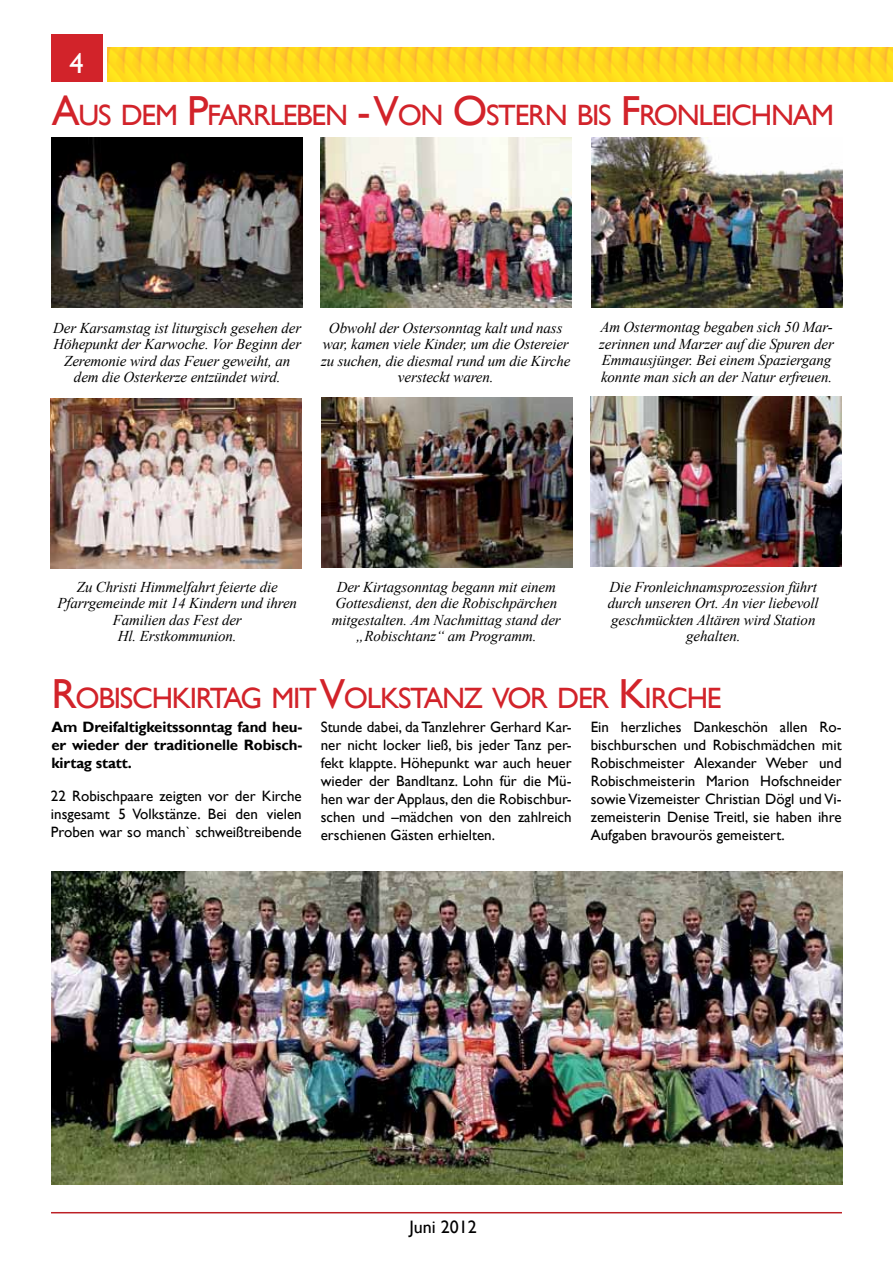
<style>
.page{position:relative;width:893px;height:1263px;background:#fff}
.page>*{position:absolute;margin:0;border:0;box-sizing:border-box;transform-origin:0 0}
.t1{font:29.4px "Gill Sans";letter-spacing:-.045em;color:#d2232a}
.t2{font:28.5px "Gill Sans";color:#fff}
.t3{font:18px "Gill Sans";color:#000}
.t4{font:italic 15px/16.5px "Times New Roman";letter-spacing:-.01em;color:#000;text-align:center}
.t5{font:15px/18px "Gill Sans";color:#000;text-align:justify}
.t6{font:700 15px/18px "Gill Sans";letter-spacing:-.01em;color:#000;text-align:justify}
.s1{font-size:42px}
</style>
<div class="page">
<hr style="left:51px;top:1212px;width:791px;height:1px;background:#bc2026">
<img style="left:107px;top:48px;width:786px;height:34px">
<div style="left:51px;top:34px;width:51px;height:47px;background:#d2232a"></div>
<img style="left:51px;top:872px;width:791px;height:313px">
<img style="left:320px;top:138px;width:251px;height:170px">
<img style="left:591px;top:138px;width:251px;height:170px">
<img style="left:591px;top:396px;width:251px;height:171px">
<img style="left:51px;top:399px;width:250px;height:170px">
<img style="left:321px;top:397px;width:251px;height:170px">
<img style="left:52px;top:138px;width:251px;height:170px">
<h2 class="t2" style="left:69px;top:47px;width:16px">4</h2>
<h1 class="t1" style="left:52px;top:98px;width:784px"><span class="s1">A</span>US DEM <span class="s1">P</span>FARRLEBEN <span class="s1">- V</span>ON <span class="s1">O</span>STERN BIS <span class="s1">F</span>RONLEICHNAM</h1>
<p class="t4" style="left:53px;top:319px;width:250px">Der Karsamstag ist liturgisch gesehen der Höhepunkt der Karwoche. Vor Beginn der Zeremonie wird das Feuer geweiht, an dem die Osterkerze entzündet wird.</p>
<p class="t4" style="left:321px;top:319px;width:251px">Obwohl der Ostersonntag kalt und nass war, kamen viele Kinder, um die Ostereier zu suchen, die diesmal rund um die Kirche versteckt waren.</p>
<p class="t4" style="left:599px;top:318px;width:236px;text-align:left">Am Ostermontag begaben sich 50 Mar&shy;zerinnen und Marzer auf die Spuren der Emmausjünger. Bei einem Spaziergang konnte man sich an der Natur erfreuen.</p>
<p class="t4" style="left:57px;top:578px;width:241px">Zu Christi Himmelfahrt feierte die<br>Pfarrgemeinde mit 14 Kindern und ihren<br>Familien das Fest der<br>Hl. Erstkommunion.</p>
<p class="t4" style="left:332px;top:578px;width:230px">Der Kirtagsonntag begann mit einem Gottesdienst, den die Robischpärchen mitgestalten. Am Nachmittag stand der „Robischtanz“ am Programm.</p>
<p class="t4" style="left:608px;top:578px;width:212px">Die Fronleichnamsprozession führt durch unseren Ort. An vier liebevoll geschmückten Altären wird Station gehalten.</p>
<h1 class="t1" style="left:51px;top:681px;width:672px"><span class="s1">R</span>OBISCHKIRTAG MIT <span class="s1">V</span>OLKSTANZ VOR DER <span class="s1">K</span>IRCHE</h1>
<p class="t6" style="left:51px;top:718px;width:252px">Am Dreifaltigkeitssonntag fand heu&shy;er wieder der traditionelle Robisch&shy;kirtag statt.</p>
<p class="t5" style="left:51px;top:787px;width:252px">22 Robischpaare zeigten vor der Kirche insgesamt 5 Volkstänze. Bei den vielen Proben war so manch` schweißtreibende</p>
<p class="t5" style="left:321px;top:718px;width:252px">Stunde dabei, da Tanzlehrer Gerhard Kar&shy;ner nicht locker ließ, bis jeder Tanz per&shy;fekt klappte. Höhepunkt war auch heuer wieder der Bandltanz. Lohn für die Mü&shy;hen war der Applaus, den die Robischbur&shy;schen und –mädchen von den zahlreich erschienen Gästen erhielten.</p>
<p class="t5" style="left:591px;top:718px;width:252px">Ein herzliches Dankeschön allen Ro&shy;bischburschen und Robischmädchen mit Robischmeister Alexander Weber und Robischmeisterin Marion Hofschneider sowie Vizemeister Christian Dögl und Vi&shy;zemeisterin Denise Treitl, sie haben ihre Aufgaben bravourös gemeistert.</p>
<p class="t3" style="left:410px;top:1216px;width:69px">Juni 2012</p>
</div>
